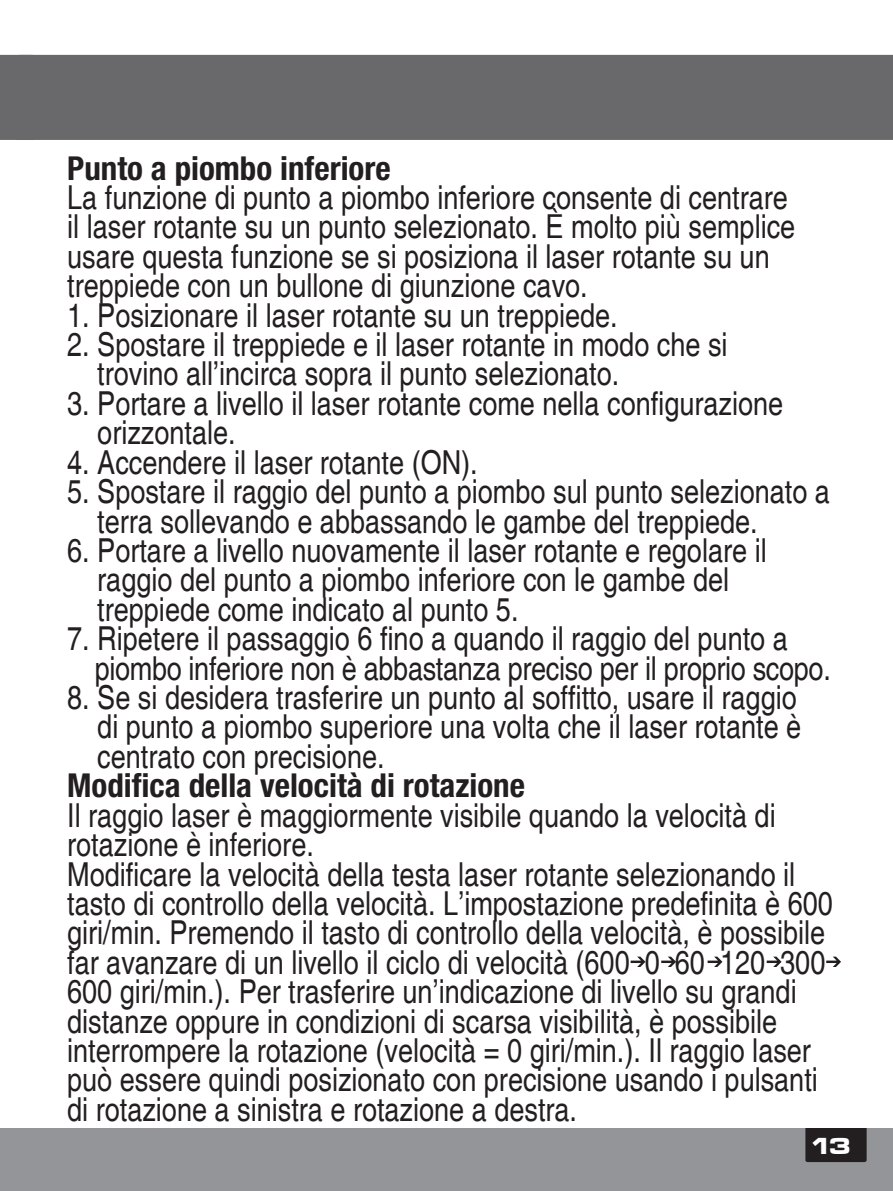
<style>
.page{position:relative;width:893px;height:1191px;background:#fff}
.page>*{position:absolute;margin:0;border:0;box-sizing:border-box;transform-origin:0 0}
.t1{font:condensed 33px/29.4px "Helvetica";color:#231f20}
.t2{font:700 condensed 33px "Helvetica Neue";color:#231f20}
.t3{font:24px "Microgramma D Bold Exte";color:#fff}
</style>
<div class="page">
<div style="left:0;top:1128px;width:893px;height:63px;background:#939598"></div>
<div style="left:805px;top:1128px;width:62px;height:34px;background:#231f20"></div>
<svg style="left:0;top:55px;width:9px;height:85px"></svg>
<div style="left:9px;top:55px;width:884px;height:85px;background:#69696c"></div>
<svg style="left:631px;top:956px;width:14px;height:11px"></svg>
<svg style="left:661px;top:956px;width:15px;height:11px"></svg>
<svg style="left:708px;top:956px;width:14px;height:11px"></svg>
<svg style="left:767px;top:956px;width:14px;height:11px"></svg>
<svg style="left:826px;top:956px;width:15px;height:11px"></svg>
<p class="t2" style="left:67px;top:148px;width:325px">Punto a piombo inferiore</p>
<p class="t1" style="left:67px;top:183px;width:730px">La funzione di punto a piombo inferiore consente di centrare il laser rotante su un punto selezionato. È molto più semplice usare questa funzione se si posiziona il laser rotante su un treppiede con un bullone di giunzione cavo.</p>
<p class="t1" style="left:67px;top:301px;width:552px">1. Posizionare il laser rotante su un treppiede.</p>
<p class="t1" style="left:97px;top:330px;width:632px;text-indent:-30px">2. Spostare il treppiede e il laser rotante in modo che si trovino all’incirca sopra il punto selezionato.</p>
<p class="t1" style="left:97px;top:389px;width:687px;text-indent:-30px">3. Portare a livello il laser rotante come nella configurazione orizzontale.</p>
<p class="t1" style="left:67px;top:448px;width:412px">4. Accendere il laser rotante (ON).</p>
<p class="t1" style="left:97px;top:477px;width:734px;text-indent:-30px">5. Spostare il raggio del punto a piombo sul punto selezionato a terra sollevando e abbassando le gambe del treppiede.</p>
<p class="t1" style="left:97px;top:536px;width:671px;text-indent:-30px">6. Portare a livello nuovamente il laser rotante e regolare il raggio del punto a piombo inferiore con le gambe del treppiede come indicato al punto 5.</p>
<p class="t1" style="left:95px;top:624px;width:738px;text-indent:-27px">7. Ripetere il passaggio 6 fino a quando il raggio del punto a piombo inferiore non è abbastanza preciso per il proprio scopo.</p>
<p class="t1" style="left:97px;top:683px;width:705px;text-indent:-30px">8. Se si desidera trasferire un punto al soffitto, usare il raggio di punto a piombo superiore una volta che il laser rotante è centrato con precisione.</p>
<p class="t2" style="left:67px;top:765px;width:459px">Modifica della velocità di rotazione</p>
<p class="t1" style="left:67px;top:800px;width:767px">Il raggio laser è maggiormente visibile quando la velocità di rotazione è inferiore.<br>Modificare la velocità della testa laser rotante selezionando il tasto di controllo della velocità. L’impostazione predefinita è 600 giri/min. Premendo il tasto di controllo della velocità, è possibile far avanzare di un livello il ciclo di velocità (600 0 60 120 300<br>600 giri/min.). Per trasferire un’indicazione di livello su grandi distanze oppure in condizioni di scarsa visibilità, è possibile interrompere la rotazione (velocità = 0 giri/min.). Il raggio laser può essere quindi posizionato con precisione usando i pulsanti di rotazione a sinistra e rotazione a destra.</p>
<p class="t3" style="left:810px;top:1129px;width:42px">13</p>
</div>
